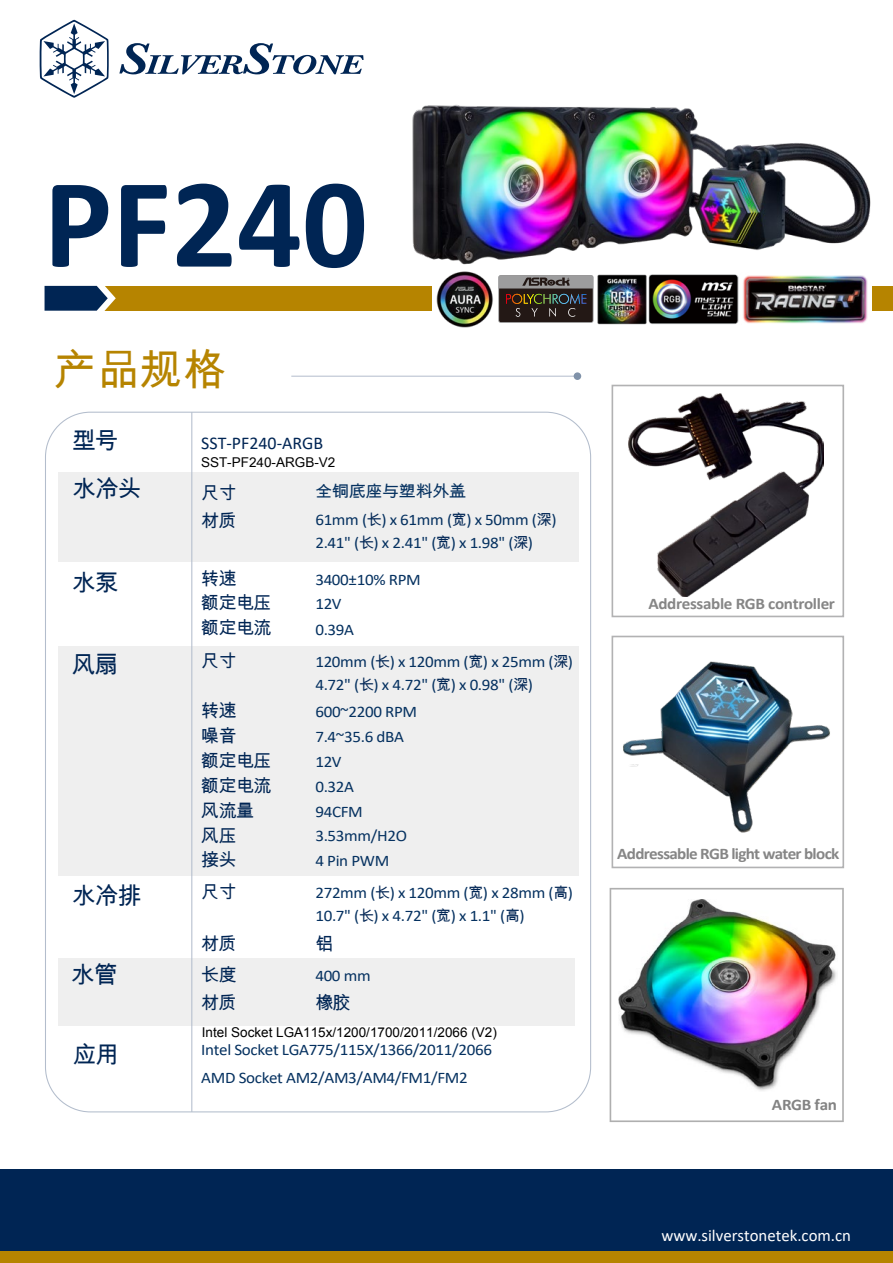
<style>
.page{position:relative;width:893px;height:1263px;background:#fff}
.page>*{position:absolute;margin:0;border:0;box-sizing:border-box;transform-origin:0 0}
.t1{font:700 129px "Calibri";color:#002554}
.t2{font:42.9px "Arial Unicode MS";color:#b68400}
.t3{font:23.7px/48.4px "Arial Unicode MS";letter-spacing:-.03em;color:#002554}
.t4{font:18px/24.9px "Arial Unicode MS";letter-spacing:-.03em;color:#002554}
.t5{font:18px "Calibri";color:#002554}
.t6{font:16.8px "Calibri";color:#fff}
.t7{font:16.2px/23.2px "Calibri";letter-spacing:-.02em;color:#053160;scale:1.06 1}
.t8{font:700 16.2px "Calibri";letter-spacing:-.04em;color:#868686;scale:1.06 1}
.t9{font:700 16.2px "Calibri";letter-spacing:-.02em;color:#868686;scale:1.06 1}
.t10{font:16.2px "Arial Unicode MS";letter-spacing:-.02em;color:#053160;scale:1.06 1}
.t11{font:700 16.2px "Calibri";letter-spacing:-.02em;color:#838383;scale:1.06 1}
.s1{font-family:"Arial Unicode MS";font-size:15px;color:#002554}
</style>
<div class="page">
<div style="left:45px;top:286px;width:387px;height:25px;background:#b68400"></div>
<div style="left:872px;top:286px;width:21px;height:25px;background:#b68400"></div>
<div style="left:58px;top:958px;width:517px;height:67px;background:#efefef"></div>
<div style="left:0;top:1169px;width:893px;height:82px;background:#002554"></div>
<div style="left:58px;top:472px;width:143px;height:90px;background:#efefef"></div>
<div style="left:201px;top:472px;width:377px;height:90px;background:#efefef"></div>
<div style="left:58px;top:646px;width:143px;height:230px;background:#efefef"></div>
<div style="left:201px;top:646px;width:377px;height:230px;background:#efefef"></div>
<div style="left:0;top:1251px;width:893px;height:12px;background:#b68400"></div>
<svg style="left:44px;top:285px;width:72px;height:26px;background:#364e68"></svg>
<hr style="left:191px;top:412px;width:1px;height:700px;background:#b3bdcc">
<hr style="left:291px;top:376px;width:286px;height:1px;background:#b3bdcc">
<div style="left:574px;top:372px;width:7px;height:8px;background:#8092a9;border-radius:50%"></div>
<svg style="left:39px;top:20px;width:70px;height:78px"></svg>
<svg style="left:119px;top:43px;width:245px;height:31px"></svg>
<svg style="left:498px;top:275px;width:96px;height:48px;background:#4d4642"></svg>
<img style="left:436px;top:271px;width:57px;height:56px">
<img style="left:648px;top:274px;width:91px;height:50px">
<img style="left:597px;top:274px;width:50px;height:51px">
<img style="left:743px;top:275px;width:125px;height:49px">
<div style="left:612px;top:385px;width:232px;height:232px;background:#fff;border:2px solid #b2b2b3"></div>
<img style="left:628px;top:394px;width:195px;height:202px">
<img style="left:610px;top:888px;width:234px;height:234px">
<img style="left:412px;top:105px;width:459px;height:160px">
<div style="left:612px;top:636px;width:232px;height:232px;background:#fff;border:2px solid #b2b2b3"></div>
<img style="left:618px;top:635px;width:219px;height:198px">
<h1 class="t1" style="left:44px;top:133px;width:326px">PF240</h1>
<h2 class="t2" style="left:55px;top:338px;width:173px">产品规格</h2>
<h3 class="t3" style="left:72px;top:415px;width:71px">型号水冷头</h3>
<p class="t5" style="left:201px;top:430px;width:124px">SST-PF240-ARGB</p>
<p class="t10" style="left:315px;top:480px;width:144px">全铜底座与塑料外盖</p>
<p class="t7" style="left:315px;top:507px;width:229px">61mm (<span class="s1">长</span>) x 61mm (<span class="s1">宽</span>) x 50mm (<span class="s1">深</span>)<br>2.41" (<span class="s1">长</span>) x 2.41" (<span class="s1">宽</span>) x 1.98" (<span class="s1">深</span>)</p>
<p class="t7" style="left:315px;top:568px;width:101px;line-height:23.7px">3400±10% RPM<br>12V</p>
<p class="t4" style="left:201px;top:480px;width:37px">尺寸</p>
<p class="t4" style="left:201px;top:508px;width:37px">材质</p>
<p class="t4" style="left:201px;top:566px;width:72px;line-height:24.3px">转速<br>额定电压额定电流</p>
<p class="t4" style="left:201px;top:647px;width:37px">尺寸</p>
<p class="t4" style="left:201px;top:698px;width:72px">转速<br>噪音<br>额定电压</p>
<p class="t4" style="left:201px;top:797px;width:54px">风流量风压接头</p>
<h3 class="t3" style="left:72px;top:558px;width:48px">水泵</h3>
<p class="t7" style="left:315px;top:614px;width:245px;line-height:31.3px">0.39A<br>120mm (<span class="s1">长</span>) x 120mm (<span class="s1">宽</span>) x 25mm (<span class="s1">深</span>)</p>
<p class="t7" style="left:315px;top:670px;width:207px;line-height:27.3px">4.72" (<span class="s1">长</span>) x 4.72" (<span class="s1">宽</span>) x 0.98" (<span class="s1">深</span>)<br>600~2200 RPM</p>
<p class="t7" style="left:315px;top:725px;width:85px">7.4~35.6 dBA</p>
<h3 class="t3" style="left:72px;top:640px;width:48px">风扇</h3>
<p class="t7" style="left:315px;top:749px;width:26px">12V</p>
<p class="t4" style="left:201px;top:773px;width:72px">额定电流</p>
<p class="t7" style="left:315px;top:774px;width:38px">0.32A</p>
<p class="t7" style="left:315px;top:798px;width:88px;line-height:24.9px">94CFM<br>3.53mm/H2O<br>4 Pin PWM</p>
<p class="t7" style="left:315px;top:880px;width:245px">272mm (<span class="s1">长</span>) x 120mm (<span class="s1">宽</span>) x 28mm (<span class="s1">高</span>)<br>10.7" (<span class="s1">长</span>) x 4.72" (<span class="s1">宽</span>) x 1.1" (<span class="s1">高</span>)</p>
<p class="t4" style="left:315px;top:930px;width:19px">铝</p>
<p class="t4" style="left:201px;top:879px;width:37px">尺寸</p>
<p class="t4" style="left:201px;top:930px;width:37px">材质</p>
<h3 class="t3" style="left:72px;top:871px;width:71px">水冷排</h3>
<h3 class="t3" style="left:71px;top:950px;width:48px">水管</h3>
<h3 class="t3" style="left:73px;top:1030px;width:48px">应用</h3>
<p class="t4" style="left:201px;top:962px;width:37px">长度</p>
<p class="t4" style="left:201px;top:990px;width:37px">材质</p>
<p class="t7" style="left:315px;top:964px;width:54px">400 mm</p>
<p class="t4" style="left:315px;top:990px;width:37px">橡胶</p>
<p class="t7" style="left:201px;top:1035px;width:276px;line-height:27.5px">Intel Socket LGA775/115X/1366/2011/2066<br>AMD Socket AM2/AM3/AM4/FM1/FM2</p>
<p class="t9" style="left:648px;top:592px;width:178px">Addressable RGB controller</p>
<p class="t8" style="left:617px;top:842px;width:211px">Addressable RGB light water block</p>
<p class="t11" style="left:772px;top:1093px;width:63px">ARGB fan</p>
<p class="t6" style="left:661px;top:1224px;width:191px">www.silverstonetek.com.cn</p>
</div>
